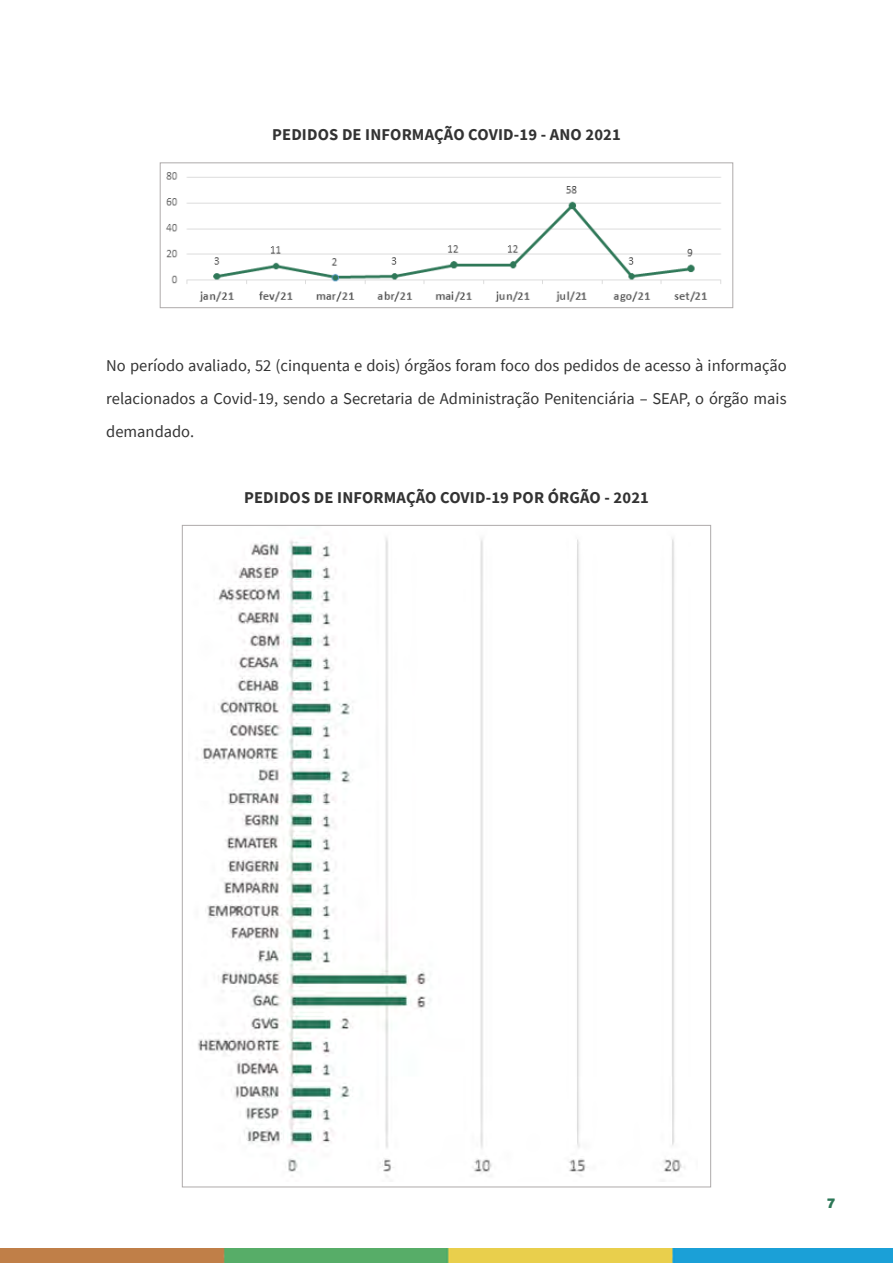
<style>
.page{position:relative;width:893px;height:1263px;background:#fff}
.page>*{position:absolute;margin:0;border:0;box-sizing:border-box;transform-origin:0 0}
.t1{font:16.5px/33px "Source Sans Pro";color:#333;text-align:justify}
.t2{font:700 16.5px "Source Sans Pro";letter-spacing:.01em;color:#333}
.t3{font:900 13.5px "Amsi Pro";color:#2d7757}
</style>
<div class="page">
<img style="left:0;top:1248px;width:893px;height:15px">
<img style="left:166px;top:172px;width:555px;height:130px">
<div style="left:160px;top:163px;width:573px;height:145px;border:1px solid #aeaaaa"></div>
<img style="left:198px;top:537px;width:487px;height:640px">
<p class="t2" style="left:272px;top:123px;width:350px">PEDIDOS DE INFORMAÇÃO COVID-19 - ANO 2021</p>
<p class="t1" style="left:106px;top:349px;width:682px">No período avaliado, 52 (cinquenta e dois) órgãos foram foco dos pedidos de acesso à informação relacionados a Covid-19, sendo a Secretaria de Administração Penitenciária – SEAP, o órgão mais demandado.</p>
<p class="t2" style="left:244px;top:486px;width:406px">PEDIDOS DE INFORMAÇÃO COVID-19 POR ÓRGÃO - 2021</p>
<p class="t3" style="left:827px;top:1193px;width:10px">7</p>
</div>
